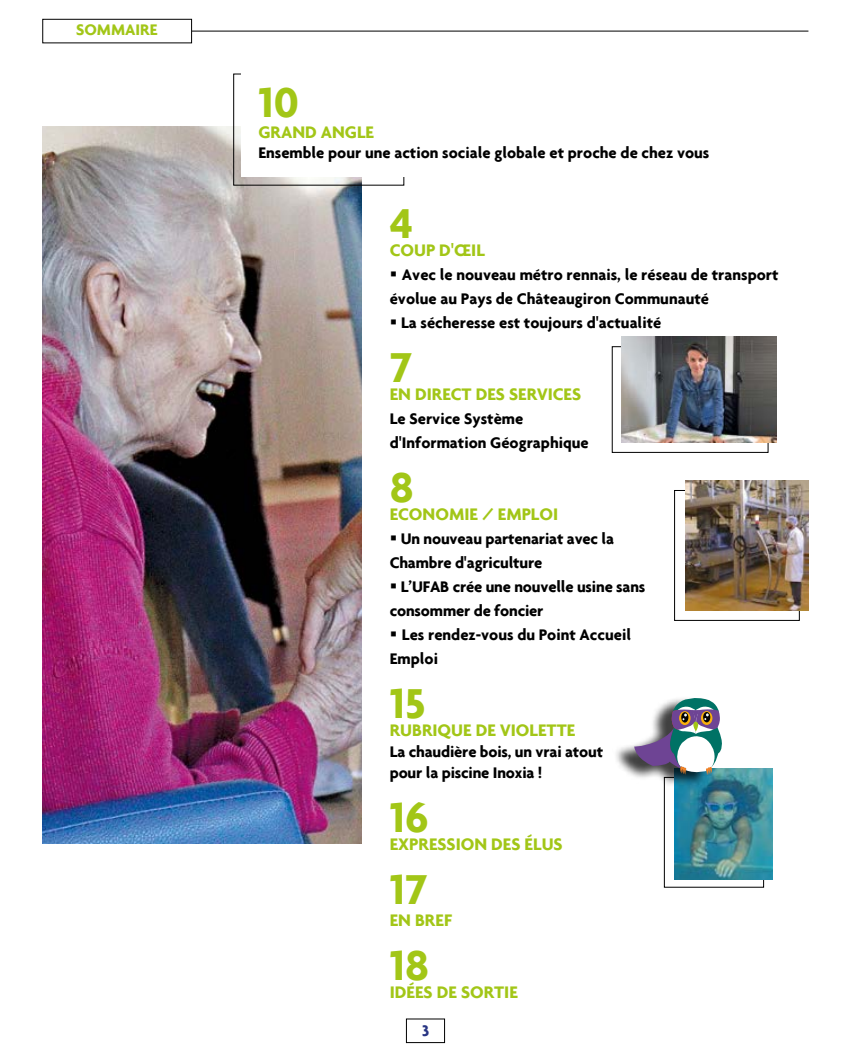
<style>
.page{position:relative;width:851px;height:1063px;background:#fff}
.page>*{position:absolute;margin:0;border:0;box-sizing:border-box;transform-origin:0 0}
.t1{font:700 45px "Agenda";color:#a2c617}
.t2{font:700 18px "Agenda";color:#a2c617}
.t3{font:700 16.5px/24px "Agenda";color:#000}
.t4{font:700 16.5px "Agenda";color:#a2c617}
.t5{font:700 16.5px "Agenda";color:#283583}
</style>
<div class="page">
<hr style="left:191px;top:31px;width:617px;height:1px;background:#000">
<div style="left:406px;top:1019px;width:38px;height:24px;border:1px solid #000"></div>
<div style="left:43px;top:19px;width:149px;height:24px;border:1px solid #000"></div>
<img style="left:43px;top:126px;width:318px;height:717px">
<div style="left:233px;top:74px;width:171px;height:112px;border:1px solid #000"></div>
<div style="left:241px;top:65px;width:567px;height:111px;background:#fff"></div>
<div style="left:611px;top:346px;width:157px;height:107px;border:1px solid #000"></div>
<img style="left:621px;top:337px;width:155px;height:105px">
<div style="left:674px;top:490px;width:125px;height:131px;border:1px solid #000"></div>
<img style="left:685px;top:481px;width:123px;height:129px">
<div style="left:664px;top:777px;width:99px;height:111px;border:1px solid #000"></div>
<img style="left:674px;top:769px;width:98px;height:110px">
<div style="left:612px;top:695px;width:104px;height:94px;background:#000;opacity:.75"></div>
<svg style="left:634px;top:696px;width:88px;height:79px"></svg>
<div style="left:693px;top:722px;width:5px;height:9px;background:#a2c617;border-radius:3px"></div>
<p class="t4" style="left:76px;top:20px;width:83px">SOMMAIRE</p>
<h1 class="t1" style="left:258px;top:75px;width:42px">10</h1>
<p class="t2" style="left:258px;top:121px;width:117px">GRAND ANGLE</p>
<p class="t3" style="left:258px;top:140px;width:452px">Ensemble pour une action sociale globale et proche de chez vous</p>
<h1 class="t1" style="left:389px;top:196px;width:25px">4</h1>
<p class="t2" style="left:389px;top:239px;width:97px">COUP D'ŒIL</p>
<p class="t3" style="left:389px;top:262px;width:390px">▪ Avec le nouveau métro rennais, le réseau de transport évolue au Pays de Châteaugiron Communauté</p>
<p class="t3" style="left:389px;top:310px;width:273px">▪ La sécheresse est toujours d'actualité</p>
<h1 class="t1" style="left:389px;top:340px;width:24px">7</h1>
<p class="t2" style="left:389px;top:383px;width:193px">EN DIRECT DES SERVICES</p>
<p class="t3" style="left:389px;top:406px;width:200px">Le Service Système d'Information Géographique</p>
<h1 class="t1" style="left:389px;top:460px;width:25px">8</h1>
<p class="t2" style="left:389px;top:503px;width:170px">ECONOMIE / EMPLOI</p>
<p class="t3" style="left:389px;top:526px;width:226px">▪ Un nouveau partenariat avec la<br>Chambre d'agriculture</p>
<p class="t3" style="left:389px;top:574px;width:257px">▪ L’UFAB crée une nouvelle usine sans consommer de foncier</p>
<p class="t3" style="left:389px;top:622px;width:243px">▪ Les rendez-vous du Point Accueil<br>Emploi</p>
<h1 class="t1" style="left:389px;top:676px;width:37px">15</h1>
<p class="t2" style="left:389px;top:719px;width:187px">RUBRIQUE DE VIOLETTE</p>
<p class="t3" style="left:389px;top:741px;width:215px;line-height:21px">La chaudière bois, un vrai atout pour la piscine Inoxia !</p>
<h1 class="t1" style="left:389px;top:790px;width:41px">16</h1>
<p class="t2" style="left:389px;top:833px;width:174px">EXPRESSION DES ÉLUS</p>
<h1 class="t1" style="left:389px;top:862px;width:39px">17</h1>
<p class="t2" style="left:389px;top:909px;width:64px">EN BREF</p>
<h1 class="t1" style="left:389px;top:938px;width:41px">18</h1>
<p class="t2" style="left:389px;top:981px;width:130px">IDÉES DE SORTIE</p>
<p class="t5" style="left:422px;top:1020px;width:9px">3</p>
</div>
